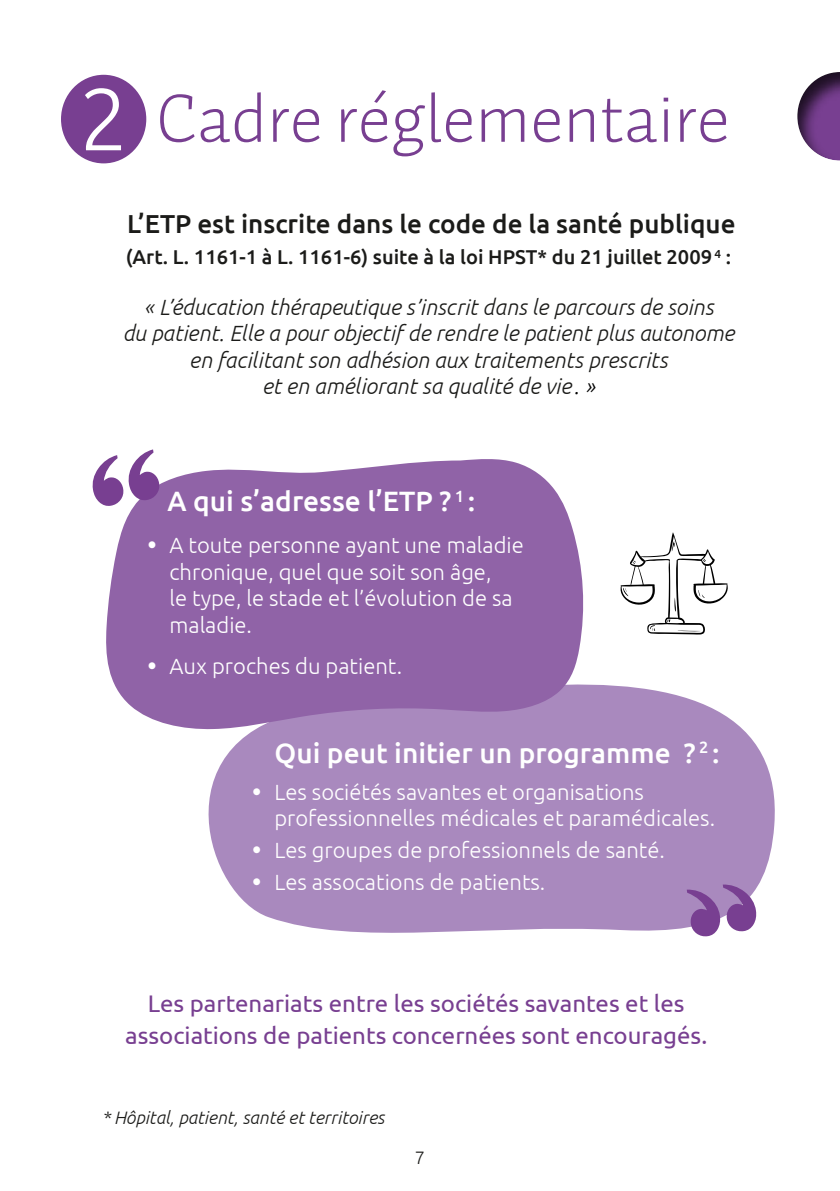
<style>
.page{position:relative;width:840px;height:1191px;background:#fff}
.page>*{position:absolute;margin:0;border:0;box-sizing:border-box;transform-origin:0 0}
.t1{font:300 87.6px "Ubuntu";color:#fff}
.t2{font:300 70px "Auto Pro";color:#783f91}
.t3{font:500 28px "Ubuntu";color:#fff}
.t4{font:500 26px "Ubuntu";color:#1b1b19}
.t5{font:24px/32px "Ubuntu";color:#783f91;text-align:center}
.t6{font:300 22px/26.4px "Ubuntu";color:#fff}
.t7{font:italic 300 22px/26.4px "Ubuntu";color:#1b1b19;text-align:center}
.t8{font:500 20px "Ubuntu";color:#1b1b19}
.t9{font:italic 300 18px "Ubuntu";color:#1b1b19}
.t10{font:300 18px "Ubuntu";color:#1b1b19}
.s1{color:#000}
.s2{font-family:"Avant Garde";font-weight:400}
</style>
<div class="page">
<div style="left:61px;top:75px;width:85px;height:88px;background:#783f91;border-radius:50%"></div>
<div style="left:777px;top:49px;width:62px;height:130px;background:#000;opacity:.75"></div>
<svg style="left:208px;top:684px;width:567px;height:253px;background:#b195c4"></svg>
<svg style="left:106px;top:459px;width:480px;height:271px;background:#9970ae"></svg>
<svg style="left:92px;top:449px;width:68px;height:57px"></svg>
<svg style="left:686px;top:884px;width:70px;height:52px;background:#9d75b1"></svg>
<svg style="left:620px;top:532px;width:107px;height:102px"></svg>
<h1 class="t1" style="left:79px;top:66px;width:51px">2</h1>
<h2 class="t2" style="left:156px;top:71px;width:574px">Cadre réglementaire</h2>
<p class="t4" style="left:127px;top:207px;width:609px">L’ETP est inscrite dans le code de la santé publique</p>
<p class="t8" style="left:126px;top:245px;width:606px">(Art. L. 1161-1 à L. 1161-6) suite à la loi HPST* du 21 juillet 2009 <sup>4</sup> :</p>
<p class="t7" style="left:123px;top:293px;width:612px">« L’éducation thérapeutique s’inscrit dans le parcours de soins<br>du patient. Elle a pour objectif de rendre le patient plus autonome en facilitant son adhésion aux traitements prescrits<br>et en améliorant sa qualité de vie <span class="s1">. »</span></p>
<p class="t3" style="left:167px;top:483px;width:309px">A qui s’adresse l’ETP ? <sup>1</sup> :</p>
<p class="t6" style="left:169px;top:532px;width:356px;text-indent:-24px"><span class="s2">•</span> A toute personne ayant une maladie chronique, quel que soit son âge,<br>le type, le stade et l’évolution de sa maladie.</p>
<p class="t6" style="left:145px;top:653px;width:258px"><span class="s2">•</span> Aux proches du patient.</p>
<p class="t3" style="left:274px;top:735px;width:446px">Qui peut initier un programme ? <sup>2</sup> :</p>
<p class="t6" style="left:274px;top:778px;width:442px;text-indent:-24px"><span class="s2">•</span> Les sociétés savantes et organisations professionnelles médicales et paramédicales.</p>
<p class="t6" style="left:250px;top:836px;width:416px"><span class="s2">•</span> Les groupes de professionnels de santé.</p>
<p class="t6" style="left:250px;top:868px;width:296px"><span class="s2">•</span> Les assocations de patients.</p>
<p class="t5" style="left:125px;top:987px;width:583px">Les partenariats entre les sociétés savantes et les associations de patients concernées sont encouragés.</p>
<p class="t9" style="left:102px;top:1107px;width:283px">* Hôpital, patient, santé et territoires</p>
<p class="t10" style="left:414px;top:1146px;width:12px">7</p>
</div>
